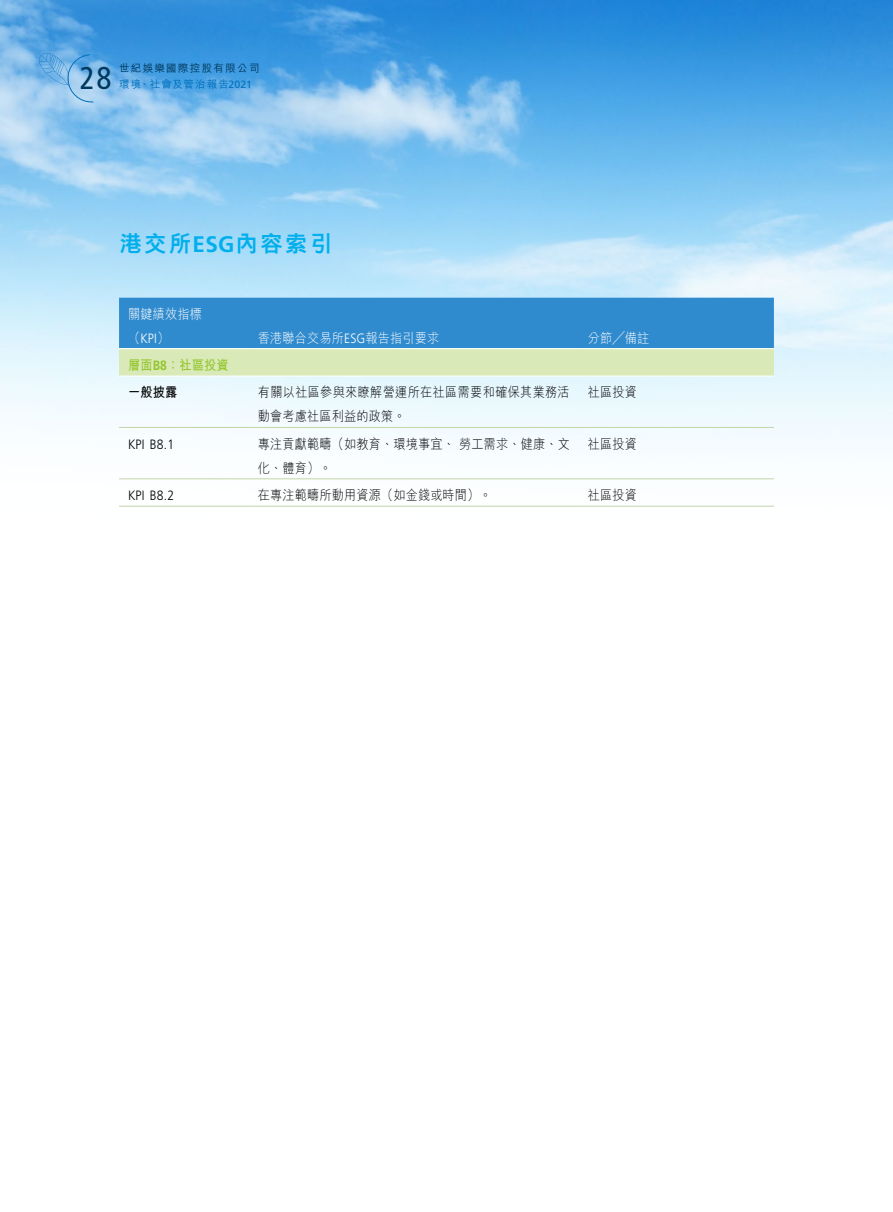
<style>
.page{position:relative;width:893px;height:1212px;background:#fff}
.page>*{position:absolute;margin:0;border:0;box-sizing:border-box;transform-origin:0 0}
.t1{font:condensed 31.5px "Frutiger LT Std";color:#00395d}
.t2{font:800 22.5px "M Hei HK";letter-spacing:.1em;color:#00afec}
.t3{font:300 13.5px/24px "M Hei HK";letter-spacing:.015em;color:#000;scale:.9 1}
.t4{font:300 13.5px "M Hei HK";letter-spacing:.015em;color:#fff;scale:.9 1}
.t5{font:300 13.5px "Frutiger LT Std";letter-spacing:.015em;color:#000;scale:.9 1}
.t6{font:700 13.5px/27.5px "M Hei HK";letter-spacing:.015em;color:#94c62d;scale:.9 1}
.t7{font:300 13.5px "Frutiger LT Std";color:#fff;scale:.9 1}
.t8{font:500 10.5px "M Hei HK";letter-spacing:.1em;color:#0070bd}
.t9{font:500 10.5px "M Hei HK";letter-spacing:.125em;color:#00395d}
.s1{font-family:"Frutiger LT Std";font-weight:400}
.s2{font-family:"Frutiger LT Std";font-weight:700}
.s3{font-family:"M Hei HK"}
.s4{font-family:"Frutiger LT Std"}
.s5{color:#000}
</style>
<div class="page">
<img style="left:0;top:0;width:893px;height:506px">
<svg style="left:39px;top:53px;width:55px;height:50px;background:#85bde9"></svg>
<div style="left:119px;top:298px;width:655px;height:50px;background:#308bce"></div>
<div style="left:119px;top:349px;width:655px;height:27px;background:#d9e9b8"></div>
<hr style="left:119px;top:348px;width:130px;height:1px;background:#fff">
<hr style="left:249px;top:348px;width:330px;height:1px;background:#fff">
<hr style="left:579px;top:348px;width:195px;height:1px;background:#fff">
<hr style="left:119px;top:427px;width:130px;height:1px;background:#c3d5a9">
<hr style="left:249px;top:427px;width:330px;height:1px;background:#c3d5a9">
<hr style="left:579px;top:427px;width:195px;height:1px;background:#c3d5a9">
<hr style="left:119px;top:478px;width:130px;height:1px;background:#c3d5a9">
<hr style="left:249px;top:478px;width:330px;height:1px;background:#c3d5a9">
<hr style="left:579px;top:478px;width:195px;height:1px;background:#c3d5a9">
<hr style="left:119px;top:506px;width:130px;height:1px;background:#c3d5a9">
<hr style="left:249px;top:506px;width:330px;height:1px;background:#c3d5a9">
<hr style="left:579px;top:506px;width:195px;height:1px;background:#c3d5a9">
<hr style="left:119px;top:376px;width:130px;height:1px;background:#fff">
<hr style="left:249px;top:376px;width:330px;height:1px;background:#fff">
<hr style="left:579px;top:376px;width:195px;height:1px;background:#fff">
<p class="t9" style="left:119px;top:61px;width:142px">世紀娛樂國際控股有限公司</p>
<h1 class="t1" style="left:80px;top:60px;width:33px">28</h1>
<p class="t8" style="left:119px;top:76px;width:134px">環境、社會及管治報告<span class="s1">2021</span></p>
<h2 class="t2" style="left:119px;top:232px;width:214px">港交所<span class="s2">ESG</span>內容索引</h2>
<p class="t4" style="left:128px;top:304px;width:83px">關鍵績效指標</p>
<p class="t7" style="left:128px;top:330px;width:47px"><span class="s3">（</span>KPI<span class="s3">）</span></p>
<p class="t4" style="left:258px;top:328px;width:203px">香港聯合交易所<span class="s4">ESG</span>報告指引要求</p>
<p class="t4" style="left:588px;top:328px;width:70px">分節╱備註</p>
<p class="t6" style="left:128px;top:350px;width:113px">層面<span class="s4">B8</span>：社區投資<span class="s5">一般披露</span></p>
<p class="t3" style="left:258px;top:380px;width:348px">有關以社區參與來瞭解營運所在社區需要和確保其業務活動會考慮社區利益的政策。</p>
<p class="t3" style="left:588px;top:380px;width:56px">社區投資</p>
<p class="t5" style="left:128px;top:436px;width:53px">KPI B8.1</p>
<p class="t3" style="left:258px;top:431px;width:348px">專注貢獻範疇（如教育、環境事宜、勞工需求、健康、文化、體育）。</p>
<p class="t3" style="left:588px;top:431px;width:56px">社區投資</p>
<p class="t5" style="left:128px;top:488px;width:53px">KPI B8.2</p>
<p class="t3" style="left:258px;top:483px;width:261px">在專注範疇所動用資源（如金錢或時間）。</p>
<p class="t3" style="left:588px;top:483px;width:56px">社區投資</p>
</div>
